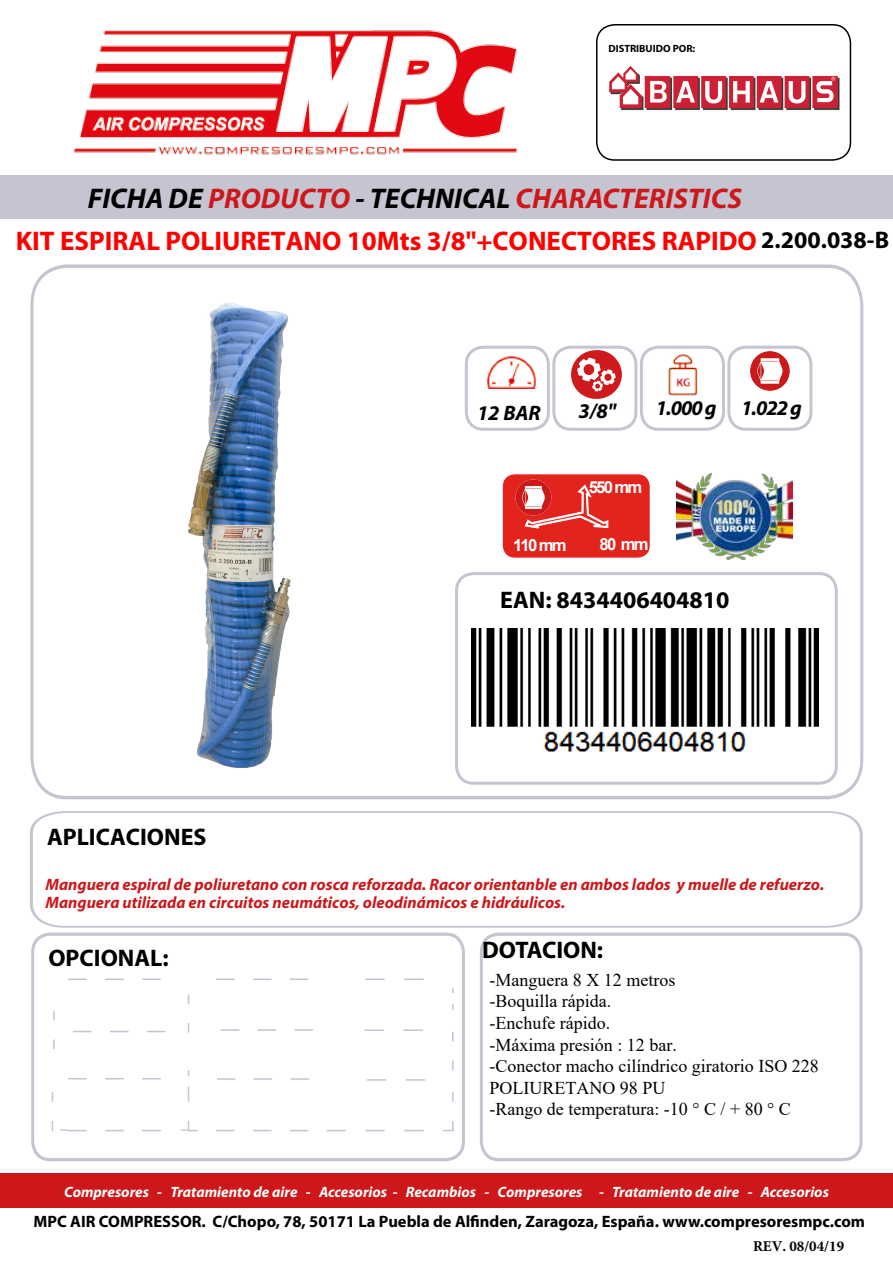
<style>
.page{position:relative;width:893px;height:1263px;background:#fff}
.page>*{position:absolute;margin:0;border:0;box-sizing:border-box;transform-origin:0 0}
.t1{font:italic 700 28.5px "Myriad Pro";color:#cd171a}
.t2{font:700 27px "Myriad Pro";color:#f00}
.t3{font:700 24px "Myriad Pro";color:#000}
.t4{font:italic 700 21px "Myriad Pro";letter-spacing:-.025em;color:#000}
.t5{font:18px/21.6px "Times New Roman";color:#000}
.t6{font:18px/21.6px "Times New Roman";color:#000}
.t7{font:700 16.65px "Arial";letter-spacing:-.1em;color:#fff}
.t8{font:italic 700 16.5px/17.7px "Myriad Pro";color:#cd171a}
.t9{font:700 16.5px "Myriad Pro";color:#000}
.t10{font:italic 700 15px "Myriad Pro";color:#fff}
.t11{font:700 15px "Minion Pro";color:#000}
.t12{font:700 10.5px "Myriad Pro";color:#000}
.s1{color:#000}
.s2{font-size:24px;color:#000}
.s3{font-style:inherit}
</style>
<div class="page">
<img style="left:73px;top:30px;width:445px;height:125px">
<div style="left:596px;top:24px;width:255px;height:137px;border:2px solid #000;border-radius:18px"></div>
<div style="left:0;top:175px;width:893px;height:44px;background:#c5c4d1"></div>
<svg style="left:30px;top:264px;width:834px;height:536px"></svg>
<div style="left:465px;top:346px;width:85px;height:85px;border:3px solid #c5c4d1;border-radius:17px"></div>
<div style="left:552px;top:346px;width:85px;height:85px;border:3px solid #c5c4d1;border-radius:17px"></div>
<div style="left:640px;top:346px;width:85px;height:85px;border:3px solid #c5c4d1;border-radius:17px"></div>
<div style="left:727px;top:346px;width:85px;height:85px;border:3px solid #c5c4d1;border-radius:17px"></div>
<div style="left:505px;top:477px;width:142px;height:78px;background:#e2241d;border-radius:10px"></div>
<div style="left:503px;top:474px;width:147px;height:84px;border:5px solid #e2241d;border-radius:10px"></div>
<svg style="left:525px;top:485px;width:83px;height:43px"></svg>
<img style="left:677px;top:473px;width:115px;height:87px">
<svg style="left:30px;top:811px;width:833px;height:117px"></svg>
<div style="left:31px;top:933px;width:434px;height:228px;border:3px solid #c5c4d1;border-radius:18px"></div>
<svg style="left:68px;top:978px;width:93px;height:2px"></svg>
<svg style="left:53px;top:1039px;width:2px;height:10px"></svg>
<svg style="left:53px;top:1011px;width:2px;height:9px"></svg>
<svg style="left:216px;top:978px;width:93px;height:2px"></svg>
<svg style="left:365px;top:978px;width:59px;height:2px"></svg>
<svg style="left:452px;top:1060px;width:2px;height:10px"></svg>
<svg style="left:452px;top:1032px;width:2px;height:9px"></svg>
<svg style="left:452px;top:1004px;width:2px;height:6px"></svg>
<svg style="left:452px;top:987px;width:2px;height:6px"></svg>
<svg style="left:68px;top:1078px;width:93px;height:1px"></svg>
<svg style="left:217px;top:1078px;width:92px;height:2px"></svg>
<svg style="left:188px;top:1070px;width:1px;height:32px"></svg>
<svg style="left:367px;top:1079px;width:58px;height:2px"></svg>
<svg style="left:452px;top:1092px;width:2px;height:10px"></svg>
<svg style="left:51px;top:1092px;width:110px;height:40px"></svg>
<svg style="left:216px;top:1130px;width:93px;height:1px"></svg>
<svg style="left:181px;top:1121px;width:17px;height:10px"></svg>
<svg style="left:327px;top:1121px;width:127px;height:11px"></svg>
<div style="left:455px;top:572px;width:383px;height:213px;border:3px solid #c5c4d1;border-radius:17px"></div>
<div style="left:480px;top:933px;width:383px;height:228px;border:3px solid #c5c4d1;border-radius:18px"></div>
<div style="left:0;top:1174px;width:893px;height:34px;background:#cd171a"></div>
<img style="left:609px;top:66px;width:231px;height:45px">
<img style="left:661px;top:353px;width:45px;height:45px">
<svg style="left:73px;top:1031px;width:93px;height:1px"></svg>
<svg style="left:221px;top:1029px;width:92px;height:2px"></svg>
<svg style="left:364px;top:1029px;width:59px;height:2px"></svg>
<img style="left:488px;top:357px;width:48px;height:31px">
<img style="left:571px;top:351px;width:51px;height:47px">
<img style="left:472px;top:628px;width:346px;height:129px">
<img style="left:745px;top:346px;width:49px;height:50px">
<img style="left:512px;top:475px;width:44px;height:44px">
<img style="left:189px;top:303px;width:106px;height:467px">
<p class="t12" style="left:608px;top:42px;width:88px">DISTRIBUIDO POR:</p>
<h1 class="t1" style="left:88px;top:180px;width:656px"><span class="s1">FICHA DE</span> PRODUCTO <span class="s1">- TECHNICAL</span> CHARACTERISTICS</h1>
<h2 class="t2" style="left:16px;top:223px;width:875px">KIT ESPIRAL POLIURETANO 10Mts 3/8"+CONECTORES RAPIDO <span class="s2">2.200.038-B</span></h2>
<p class="t4" style="left:477px;top:399px;width:65px">12 BAR</p>
<p class="t4" style="left:741px;top:394px;width:62px">1.022 g</p>
<p class="t4" style="left:578px;top:397px;width:39px">3/8"</p>
<p class="t4" style="left:656px;top:394px;width:62px">1.000g</p>
<p class="t7" style="left:589px;top:475px;width:55px">550 <span class="s3">mm</span></p>
<p class="t7" style="left:513px;top:533px;width:55px">110 <span class="s3">mm</span></p>
<p class="t7" style="left:600px;top:533px;width:51px">80 <span class="s3">mm</span></p>
<h3 class="t3" style="left:47px;top:821px;width:161px">APLICACIONES</h3>
<h3 class="t3" style="left:500px;top:584px;width:231px">EAN: 8434406404810</h3>
<p class="t8" style="left:46px;top:875px;width:780px">Manguera espiral de poliuretano con rosca reforzada. Racor orientanble en ambos lados y muelle de refuerzo.<br>Manguera utilizada en circuitos neumáticos, oleodinámicos e hidráulicos.</p>
<h3 class="t3" style="left:48px;top:942px;width:122px">OPCIONAL:</h3>
<h3 class="t3" style="left:482px;top:934px;width:122px">DOTACION:</h3>
<p class="t5" style="left:489px;top:968px;width:187px">-Manguera 8 X 12 metros</p>
<p class="t6" style="left:489px;top:990px;width:123px">-Boquilla rápida. -Enchufe rápido.</p>
<p class="t5" style="left:489px;top:1033px;width:331px">-Máxima presión : 12 bar.<br>-Conector macho cilíndrico giratorio ISO 228<br>POLIURETANO 98 PU<br>-Rango de temperatura: -10 ° C / + 80 ° C</p>
<p class="t10" style="left:64px;top:1182px;width:766px">Compresores - Tratamiento de aire - Accesorios - Recambios - Compresores - Tratamiento de aire - Accesorios</p>
<p class="t9" style="left:34px;top:1210px;width:833px">MPC AIR COMPRESSOR. C/Chopo, 78, 50171 La Puebla de Alfinden, Zaragoza, España. www.compresoresmpc.com</p>
<p class="t11" style="left:753px;top:1235px;width:93px">REV. 08/04/19</p>
</div>
